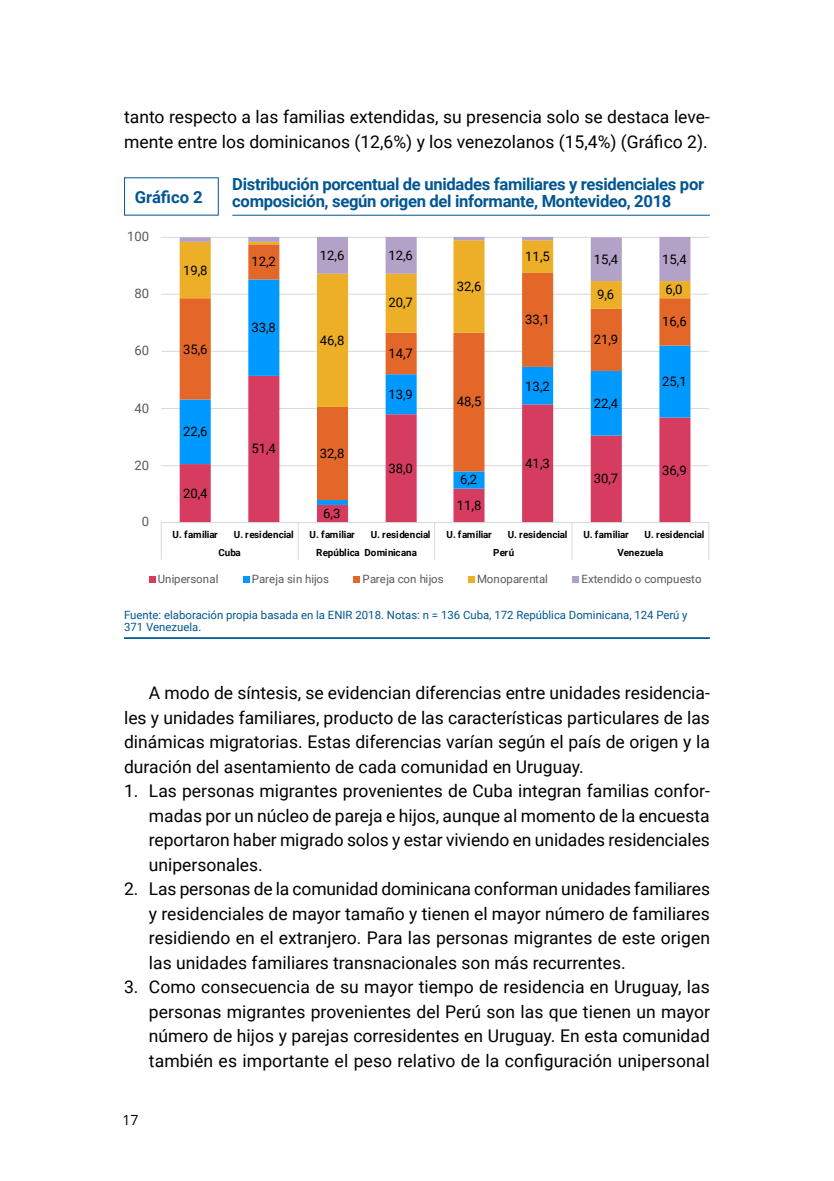
<style>
.page{position:relative;width:834px;height:1181px;background:#fff}
.page>*{position:absolute;margin:0;border:0;box-sizing:border-box;transform-origin:0 0}
.LIBRO_Normal{font:17.5px/24.5px "Roboto";color:#000;text-align:justify}
.GRAFICOS{font:700 16.62px "Roboto";letter-spacing:-.02em;color:#005693}
.t1{font:14px "Open Sans";color:#000}
.t2{font:13.12px "Roboto";color:#000}
.t3{font:13.12px "Roboto";color:#595959}
.FUENTE{font:11.38px "Roboto";color:#005693}
.t4{font:11.38px "Roboto";color:#595959}
.t5{font:700 9.8px "Roboto";letter-spacing:-.015em;color:#000}
.t6{font:700 9.8px "Roboto";letter-spacing:.015em;color:#000}
</style>
<div class="page">
<hr style="left:232px;top:215px;width:477px;height:1px;background:#005693">
<svg style="left:124px;top:177px;width:95px;height:39px"></svg>
<hr style="left:124px;top:637px;width:585px;height:2px;background:#005693">
<hr style="left:161px;top:465px;width:547px;height:1px;background:#d9d9d9">
<hr style="left:161px;top:408px;width:547px;height:1px;background:#d9d9d9">
<hr style="left:161px;top:351px;width:547px;height:1px;background:#d9d9d9">
<hr style="left:161px;top:294px;width:547px;height:1px;background:#d9d9d9">
<hr style="left:161px;top:237px;width:547px;height:1px;background:#d9d9d9">
<svg style="left:180px;top:505px;width:510px;height:17px"></svg>
<svg style="left:180px;top:500px;width:510px;height:5px"></svg>
<svg style="left:180px;top:407px;width:510px;height:93px"></svg>
<svg style="left:180px;top:281px;width:510px;height:126px"></svg>
<svg style="left:180px;top:237px;width:510px;height:44px"></svg>
<hr style="left:161px;top:522px;width:547px;height:1px;background:#d9d9d9">
<svg style="left:161px;top:523px;width:1px;height:37px"></svg>
<svg style="left:298px;top:523px;width:1px;height:37px"></svg>
<svg style="left:434px;top:523px;width:1px;height:37px"></svg>
<svg style="left:571px;top:523px;width:1px;height:37px"></svg>
<svg style="left:708px;top:522px;width:1px;height:38px"></svg>
<svg style="left:149px;top:576px;width:6px;height:6px"></svg>
<svg style="left:243px;top:576px;width:6px;height:6px"></svg>
<div style="left:353px;top:576px;width:7px;height:6px;background:#e36729"></div>
<svg style="left:468px;top:576px;width:6px;height:6px"></svg>
<svg style="left:572px;top:576px;width:6px;height:6px"></svg>
<p class="LIBRO_Normal" style="left:124px;top:104px;width:587px">tanto respecto a las familias extendidas, su presencia solo se destaca leve&shy;mente entre los dominicanos (12,6%) y los venezolanos (15,4%) (Gráfico 2).</p>
<p class="GRAFICOS" style="left:232px;top:172px;width:473px">Distribución porcentual de unidades familiares y residenciales por</p>
<p class="GRAFICOS" style="left:135px;top:185px;width:69px">Gráfico 2</p>
<p class="GRAFICOS" style="left:232px;top:190px;width:440px">composición, según origen del informante, Montevideo, 2018</p>
<p class="t3" style="left:127px;top:227px;width:24px">100</p>
<p class="t3" style="left:134px;top:284px;width:16px">80</p>
<p class="t3" style="left:134px;top:341px;width:16px">60</p>
<p class="t3" style="left:134px;top:399px;width:16px">40</p>
<p class="t3" style="left:134px;top:456px;width:16px">20</p>
<p class="t3" style="left:142px;top:512px;width:9px">0</p>
<p class="t2" style="left:183px;top:261px;width:26px">19,8</p>
<p class="t2" style="left:183px;top:340px;width:26px">35,6</p>
<p class="t2" style="left:183px;top:422px;width:26px">22,6</p>
<p class="t2" style="left:183px;top:484px;width:26px">20,4</p>
<p class="t2" style="left:251px;top:252px;width:26px">12,2</p>
<p class="t2" style="left:320px;top:246px;width:26px">12,6</p>
<p class="t2" style="left:388px;top:246px;width:26px">12,6</p>
<p class="t2" style="left:593px;top:250px;width:26px">15,4</p>
<p class="t2" style="left:662px;top:250px;width:26px">15,4</p>
<p class="t2" style="left:525px;top:247px;width:26px">11,5</p>
<p class="t2" style="left:388px;top:293px;width:26px">20,7</p>
<p class="t2" style="left:457px;top:277px;width:26px">32,6</p>
<p class="t2" style="left:597px;top:285px;width:19px">9,6</p>
<p class="t2" style="left:665px;top:280px;width:19px">6,0</p>
<p class="t2" style="left:251px;top:318px;width:26px">33,8</p>
<p class="t2" style="left:320px;top:331px;width:26px">46,8</p>
<p class="t2" style="left:388px;top:344px;width:26px">14,7</p>
<p class="t2" style="left:525px;top:310px;width:26px">33,1</p>
<p class="t2" style="left:593px;top:330px;width:26px">21,9</p>
<p class="t2" style="left:662px;top:312px;width:26px">16,6</p>
<p class="t2" style="left:388px;top:385px;width:26px">13,9</p>
<p class="t2" style="left:457px;top:392px;width:26px">48,5</p>
<p class="t2" style="left:525px;top:377px;width:26px">13,2</p>
<p class="t2" style="left:593px;top:394px;width:26px">22,4</p>
<p class="t2" style="left:662px;top:372px;width:26px">25,1</p>
<p class="t2" style="left:251px;top:439px;width:26px">51,4</p>
<p class="t2" style="left:320px;top:444px;width:26px">32,8</p>
<p class="t2" style="left:388px;top:459px;width:26px">38,0</p>
<p class="t2" style="left:460px;top:470px;width:19px">6,2</p>
<p class="t2" style="left:525px;top:454px;width:26px">41,3</p>
<p class="t2" style="left:593px;top:469px;width:26px">30,7</p>
<p class="t2" style="left:662px;top:461px;width:26px">36,9</p>
<p class="t2" style="left:323px;top:504px;width:19px">6,3</p>
<p class="t2" style="left:457px;top:496px;width:26px">11,8</p>
<p class="t5" style="left:173px;top:527px;width:47px">U. familiar</p>
<p class="t5" style="left:234px;top:527px;width:61px">U. residencial</p>
<p class="t5" style="left:309px;top:527px;width:47px">U. familiar</p>
<p class="t5" style="left:370px;top:527px;width:61px">U. residencial</p>
<p class="t5" style="left:446px;top:527px;width:47px">U. familiar</p>
<p class="t5" style="left:507px;top:527px;width:61px">U. residencial</p>
<p class="t5" style="left:583px;top:527px;width:47px">U. familiar</p>
<p class="t5" style="left:644px;top:527px;width:61px">U. residencial</p>
<p class="t5" style="left:218px;top:546px;width:24px">Cuba</p>
<p class="t6" style="left:316px;top:546px;width:102px">República Dominicana</p>
<p class="t5" style="left:493px;top:546px;width:23px">Perú</p>
<p class="t5" style="left:617px;top:546px;width:48px">Venezuela</p>
<p class="t4" style="left:158px;top:570px;width:62px">Unipersonal</p>
<p class="t4" style="left:252px;top:570px;width:78px">Pareja sin hijos</p>
<p class="t4" style="left:362px;top:570px;width:83px">Pareja con hijos</p>
<p class="t4" style="left:477px;top:570px;width:72px">Monoparental</p>
<p class="t4" style="left:581px;top:570px;width:122px">Extendido o compuesto</p>
<p class="FUENTE" style="left:124px;top:607px;width:565px">Fuente: elaboración propia basada en la ENIR 2018. Notas: n = 136 Cuba, 172 República Dominicana, 124 Perú y</p>
<p class="FUENTE" style="left:124px;top:619px;width:79px">371 Venezuela.</p>
<p class="LIBRO_Normal" style="left:124px;top:680px;width:587px;text-indent:25px">A modo de síntesis, se evidencian diferencias entre unidades residencia&shy;les y unidades familiares, producto de las características particulares de las dinámicas migratorias. Estas diferencias varían según el país de origen y la duración del asentamiento de cada comunidad en Uruguay.</p>
<p class="LIBRO_Normal" style="left:149px;top:778px;width:562px;text-indent:-25px">1. Las personas migrantes provenientes de Cuba integran familias confor&shy;madas por un núcleo de pareja e hijos, aunque al momento de la encuesta reportaron haber migrado solos y estar viviendo en unidades residenciales unipersonales.</p>
<p class="LIBRO_Normal" style="left:149px;top:876px;width:562px;text-indent:-25px">2. Las personas de la comunidad dominicana conforman unidades familiares y residenciales de mayor tamaño y tienen el mayor número de familiares residiendo en el extranjero. Para las personas migrantes de este origen las unidades familiares transnacionales son más recurrentes.</p>
<p class="LIBRO_Normal" style="left:149px;top:974px;width:562px;text-indent:-25px">3. Como consecuencia de su mayor tiempo de residencia en Uruguay, las personas migrantes provenientes del Perú son las que tienen un mayor número de hijos y parejas corresidentes en Uruguay. En esta comunidad también es importante el peso relativo de la configuración unipersonal</p>
<p class="t1" style="left:122px;top:1110px;width:18px">17</p>
</div>
